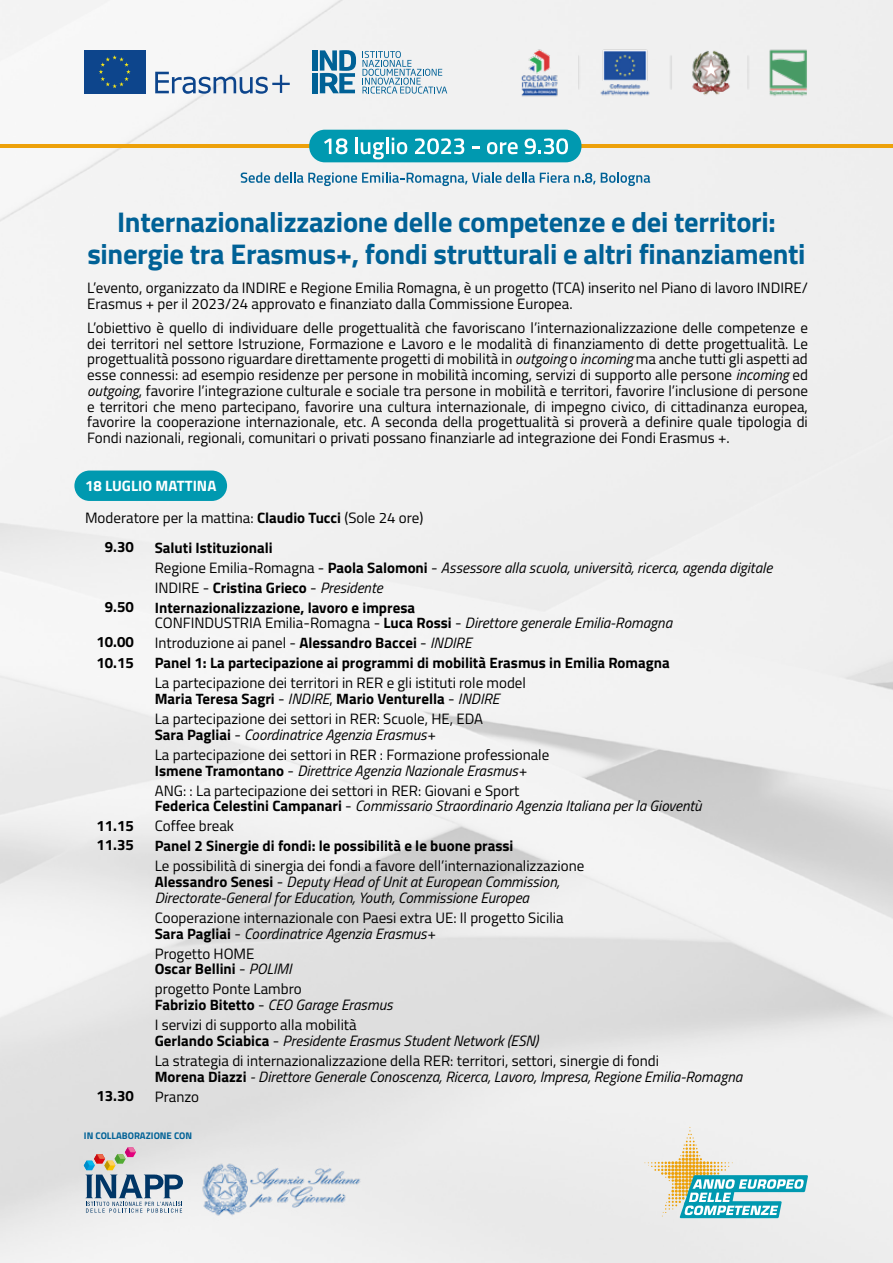
<style>
.page{position:relative;width:893px;height:1263px;background:#fff}
.page>*{position:absolute;margin:0;border:0;box-sizing:border-box;transform-origin:0 0}
.t1{font:700 28.5px/32px "Titillium";letter-spacing:-.01em;color:#006196;text-align:center}
.t2{font:15px/15.8px "Titillium";color:#000}
.t3{font:700 15px/20px "Titillium";color:#000}
.t4{font:italic 15px/15.8px "Titillium";color:#000}
.t5{font:700 9.6px "Titillium";color:#006196}
.s1{font-style:italic}
.s2{font-weight:700;color:#fff}
.s3{font-weight:700}
.s4{font-weight:400}
.s5{font-weight:400;font-style:italic}
.s6{font-style:normal}
.s7{font-weight:700;font-style:normal}
</style>
<div class="page">
<img style="left:0;top:0;width:893px;height:1263px">
<svg style="left:155px;top:72px;width:135px;height:22px"></svg>
<div style="left:84px;top:50px;width:62px;height:43px;background:#0d458c"></div>
<svg style="left:99px;top:55px;width:32px;height:33px"></svg>
<svg style="left:362px;top:51px;width:85px;height:43px"></svg>
<div style="left:312px;top:50px;width:5px;height:21px;background:#006196"></div>
<div style="left:312px;top:73px;width:5px;height:20px;background:#006196"></div>
<svg style="left:320px;top:50px;width:36px;height:43px"></svg>
<svg style="left:645px;top:1127px;width:163px;height:91px"></svg>
<svg style="left:84px;top:1147px;width:99px;height:66px;background:#b0b9c2"></svg>
<img style="left:509px;top:42px;width:312px;height:60px">
<img style="left:196px;top:1154px;width:173px;height:69px">
<div style="left:74px;top:470px;width:153px;height:31px;background:#0099b0;border-radius:15px"></div>
<hr style="left:0;top:144px;width:893px;height:3px;background:#eda10a">
<div style="left:309px;top:130px;width:272px;height:32px;background:#0099b0;border-radius:16px"></div>
<svg style="left:324px;top:138px;width:23px;height:16px"></svg>
<hr style="left:355px;top:137px;width:3px;height:17px;background:#fff">
<svg style="left:361px;top:137px;width:46px;height:22px"></svg>
<svg style="left:415px;top:138px;width:49px;height:16px"></svg>
<svg style="left:472px;top:147px;width:7px;height:2px"></svg>
<svg style="left:487px;top:142px;width:31px;height:12px"></svg>
<svg style="left:525px;top:138px;width:43px;height:16px"></svg>
<svg style="left:241px;top:172px;width:409px;height:14px"></svg>
<h1 class="t1" style="left:87px;top:204px;width:720px">Internazionalizzazione delle competenze e dei territori: sinergie tra Erasmus+, fondi strutturali e altri finanziamenti</h1>
<p class="t2" style="left:87px;top:279px;width:722px">L’evento, organizzato da INDIRE e Regione Emilia Romagna, è un progetto (TCA) inserito nel Piano di lavoro INDIRE/<br>Erasmus + per il 2023/24 approvato e finanziato dalla Commissione Europea.</p>
<p class="t2" style="left:87px;top:319px;width:722px;text-align:justify">L’obiettivo è quello di individuare delle progettualità che favoriscano l’internazionalizzazione delle competenze e dei territori nel settore Istruzione, Formazione e Lavoro e le modalità di finanziamento di dette progettualità. Le progettualità possono riguardare direttamente progetti di mobilità in <span class="s1">outgoing</span> o <span class="s1">incoming</span> ma anche tutti gli aspetti ad esse connessi: ad esempio residenze per persone in mobilità incoming, servizi di supporto alle persone <span class="s1">incoming</span> ed <span class="s1">outgoing</span>, favorire l’integrazione culturale e sociale tra persone in mobilità e territori, favorire l’inclusione di persone e territori che meno partecipano, favorire una cultura internazionale, di impegno civico, di cittadinanza europea, favorire la cooperazione internazionale, etc. A seconda della progettualità si proverà a definire quale tipologia di Fondi nazionali, regionali, comunitari o privati possano finanziarle ad integrazione dei Fondi Erasmus +.</p>
<p class="t2" style="left:85px;top:470px;width:340px;line-height:31.2px"><span class="s2">18 LUGLIO MATTINA<br></span>Moderatore per la mattina: <span class="s3">Claudio Tucci</span> (Sole 24 ore)</p>
<p class="t3" style="left:105px;top:536px;width:31px">9.30</p>
<p class="t3" style="left:105px;top:596px;width:31px">9.50</p>
<p class="t3" style="left:96px;top:631px;width:39px;line-height:20.5px">10.00<br>10.15</p>
<p class="t3" style="left:96px;top:816px;width:39px;line-height:18.9px">11.15<br>11.35</p>
<p class="t3" style="left:96px;top:1084px;width:39px">13.30</p>
<p class="t3" style="left:155px;top:537px;width:619px">Saluti Istituzionali<br><span class="s4">Regione Emilia-Romagna -</span> Paola Salomoni <span class="s4">-</span> <span class="s5">Assessore alla scuola, università, ricerca, agenda digitale </span><span class="s4">INDIRE -</span> Cristina Grieco <span class="s4">-</span> <span class="s5">Presidente<br></span>Internazionalizzazione, lavoro e impresa</p>
<p class="t3" style="left:155px;top:612px;width:519px"><span class="s4">CONFINDUSTRIA Emilia-Romagna -</span> Luca Rossi <span class="s4">-</span> <span class="s5">Direttore generale Emilia-Romagna<br></span><span class="s4">Introduzione ai panel -</span> Alessandro Baccei <span class="s4">-</span> <span class="s5">INDIRE<br></span>Panel 1: La partecipazione ai programmi di mobilità Erasmus in Emilia Romagna</p>
<p class="t2" style="left:155px;top:674px;width:373px">La partecipazione dei territori in RER e gli istituti role model<br><span class="s3">Maria Teresa Sagri</span> - <span class="s1">INDIRE</span>, <span class="s3">Mario Venturella</span> - <span class="s1">INDIRE</span></p>
<p class="t2" style="left:155px;top:710px;width:330px">La partecipazione dei settori in RER: Scuole, HE, EDA<br><span class="s3">Sara Pagliai</span> - <span class="s1">Coordinatrice Agenzia Erasmus+</span></p>
<p class="t2" style="left:155px;top:746px;width:396px">La partecipazione dei settori in RER : Formazione professionale<br><span class="s3">Ismene Tramontano</span> - <span class="s1">Direttrice Agenzia Nazionale Erasmus+</span></p>
<p class="t4" style="left:155px;top:782px;width:548px"><span class="s6">ANG: : La partecipazione dei settori in RER: Giovani e Sport<br></span><span class="s7">Federica Celestini Campanari</span> <span class="s6">-</span> Commissario Straordinario Agenzia Italiana per la Gioventù</p>
<p class="t2" style="left:155px;top:817px;width:81px">Coffee break</p>
<p class="t3" style="left:155px;top:835px;width:360px">Panel 2 Sinergie di fondi: le possibilità e le buone prassi</p>
<p class="t4" style="left:155px;top:857px;width:431px"><span class="s6">Le possibilità di sinergia dei fondi a favore dell’internazionalizzazione<br></span><span class="s7">Alessandro Senesi</span> <span class="s6">-</span> Deputy Head of Unit at European Commission,<br>Directorate-General for Education, Youth, Commissione Europea</p>
<p class="t2" style="left:155px;top:909px;width:410px">Cooperazione internazionale con Paesi extra UE: Il progetto Sicilia<br><span class="s3">Sara Pagliai</span> - <span class="s1">Coordinatrice Agenzia Erasmus+</span></p>
<p class="t2" style="left:155px;top:945px;width:138px">Progetto HOME<br><span class="s3">Oscar Bellini</span> - <span class="s1">POLIMI</span></p>
<p class="t2" style="left:155px;top:980px;width:239px">progetto Ponte Lambro<br><span class="s3">Fabrizio Bitetto</span> - <span class="s1">CEO Garage Erasmus</span></p>
<p class="t4" style="left:155px;top:1016px;width:385px"><span class="s6">I servizi di supporto alla mobilità<br></span><span class="s7">Gerlando Sciabica</span> <span class="s6">-</span> Presidente Erasmus Student Network (ESN)</p>
<p class="t2" style="left:155px;top:1052px;width:589px">La strategia di internazionalizzazione della RER: territori, settori, sinergie di fondi<br><span class="s3">Morena Diazzi</span> <span class="s1">- Direttore Generale Conoscenza, Ricerca, Lavoro, Impresa, Regione Emilia-Romagna</span></p>
<p class="t2" style="left:155px;top:1088px;width:46px">Pranzo</p>
<p class="t5" style="left:84px;top:1128px;width:110px">IN COLLABORAZIONE CON</p>
</div>
